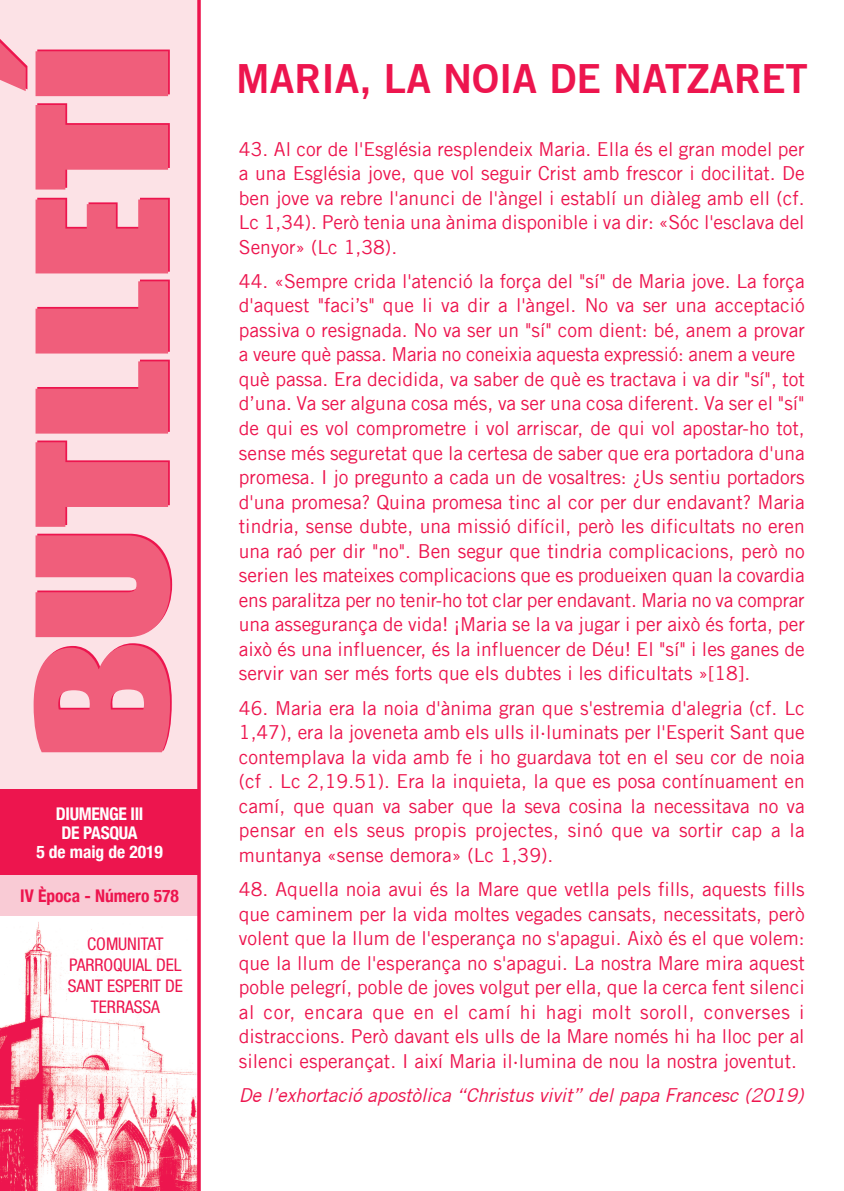
<style>
.page{position:relative;width:844px;height:1191px;background:#fff}
.page>*{position:absolute;margin:0;border:0;box-sizing:border-box;transform-origin:0 0}
.t1{font:700 40.25px "Trade Gothic No.2";color:#ed154e}
.t2{font:19.25px/24.5px "Trade Gothic LT";color:#ed154e;text-align:justify}
.t3{font:italic 19.25px "Trade Gothic";letter-spacing:-.005em;color:#ed154e}
.t4{font:condensed 17.5px/21px "Helvetica Neue";letter-spacing:-.005em;color:#ed154e;text-align:center}
.t5{font:700 condensed 17.5px/19.2px "Helvetica Neue";letter-spacing:-.02em;color:#fff;text-align:center}
.t6{font:700 condensed 17.5px "Helvetica Neue";color:#ed154e}
</style>
<div class="page">
<img style="left:0;top:922px;width:197px;height:269px">
<div style="left:0;top:0;width:198px;height:795px;background:#fce2e6"></div>
<div style="left:0;top:839px;width:199px;height:77px;background:#f9cbd5"></div>
<div style="left:0;top:789px;width:199px;height:86px;background:#ed154e"></div>
<svg style="left:197px;top:0;width:4px;height:1191px;background:#ee2e60"></svg>
<svg style="left:34px;top:643px;width:138px;height:109px"></svg>
<svg style="left:36px;top:534px;width:136px;height:103px;background:#f16f89"></svg>
<svg style="left:36px;top:440px;width:134px;height:87px"></svg>
<svg style="left:36px;top:360px;width:134px;height:73px"></svg>
<svg style="left:36px;top:279px;width:134px;height:74px"></svg>
<svg style="left:36px;top:198px;width:134px;height:75px;background:#f16b86"></svg>
<svg style="left:36px;top:103px;width:134px;height:86px"></svg>
<svg style="left:0;top:39px;width:170px;height:57px"></svg>
<p class="t5" style="left:36px;top:803px;width:128px">DIUMENGE III<br>DE PASQUA<br>5 de maig de 2019</p>
<p class="t6" style="left:20px;top:885px;width:160px">IV Època - Número 578</p>
<p class="t4" style="left:68px;top:933px;width:116px">COMUNITAT<br>PARROQUIAL DEL<br>SANT ESPERIT DE<br>TERRASSA</p>
<p class="t1" style="left:236px;top:53px;width:573px">MARIA, LA NOIA DE NATZARET</p>
<p class="t2" style="left:239px;top:136px;width:567px">43. Al cor de l'Església resplendeix Maria. Ella és el gran model per a una Església jove, que vol seguir Crist amb frescor i docilitat. De ben jove va rebre l'anunci de l'àngel i establí un diàleg amb ell (cf.<br>Lc 1,34). Però tenia una ànima disponible i va dir: «Sóc l'esclava del Senyor» (Lc 1,38).</p>
<p class="t2" style="left:239px;top:269px;width:567px;text-align:left">44. «Sempre crida l'atenció la força del "sí" de Maria jove. La força d'aquest "faci’s" que li va dir a l'àngel. No va ser una acceptació passiva o resignada. No va ser un "sí" com dient: bé, anem a provar a veure què passa. Maria no coneixia aquesta expressió: anem a veure què passa. Era decidida, va saber de què es tractava i va dir "sí", tot d’una. Va ser alguna cosa més, va ser una cosa diferent. Va ser el "sí" de qui es vol comprometre i vol arriscar, de qui vol apostar-ho tot, sense més seguretat que la certesa de saber que era portadora d'una promesa. I jo pregunto a cada un de vosaltres: ¿Us sentiu portadors d'una promesa? Quina promesa tinc al cor per dur endavant? Maria tindria, sense dubte, una missió difícil, però les dificultats no eren una raó per dir "no". Ben segur que tindria complicacions, però no serien les mateixes complicacions que es produeixen quan la covardia ens paralitza per no tenir-ho tot clar per endavant. Maria no va comprar una assegurança de vida! ¡Maria se la va jugar i per això és forta, per això és una influencer, és la influencer de Déu! El "sí" i les ganes de servir van ser més forts que els dubtes i les dificultats »[18].</p>
<p class="t2" style="left:239px;top:695px;width:567px">46. Maria era la noia d'ànima gran que s'estremia d'alegria (cf. Lc 1,47), era la joveneta amb els ulls il·luminats per l'Esperit Sant que contemplava la vida amb fe i ho guardava tot en el seu cor de noia (cf . Lc 2,19.51). Era la inquieta, la que es posa contínuament en camí, que quan va saber que la seva cosina la necessitava no va pensar en els seus propis projectes, sinó que va sortir cap a la muntanya «sense demora» (Lc 1,39).</p>
<p class="t2" style="left:239px;top:876px;width:567px">48. Aquella noia avui és la Mare que vetlla pels fills, aquests fills que caminem per la vida moltes vegades cansats, necessitats, però volent que la llum de l'esperança no s'apagui. Això és el que volem: que la llum de l'esperança no s'apagui. La nostra Mare mira aquest poble pelegrí, poble de joves volgut per ella, que la cerca fent silenci al cor, encara que en el camí hi hagi molt soroll, converses i distraccions. Però davant els ulls de la Mare només hi ha lloc per al silenci esperançat. I així Maria il·lumina de nou la nostra joventut.</p>
<p class="t3" style="left:239px;top:1083px;width:566px">De l’exhortació apostòlica “Christus vivit” del papa Francesc (2019)</p>
</div>
